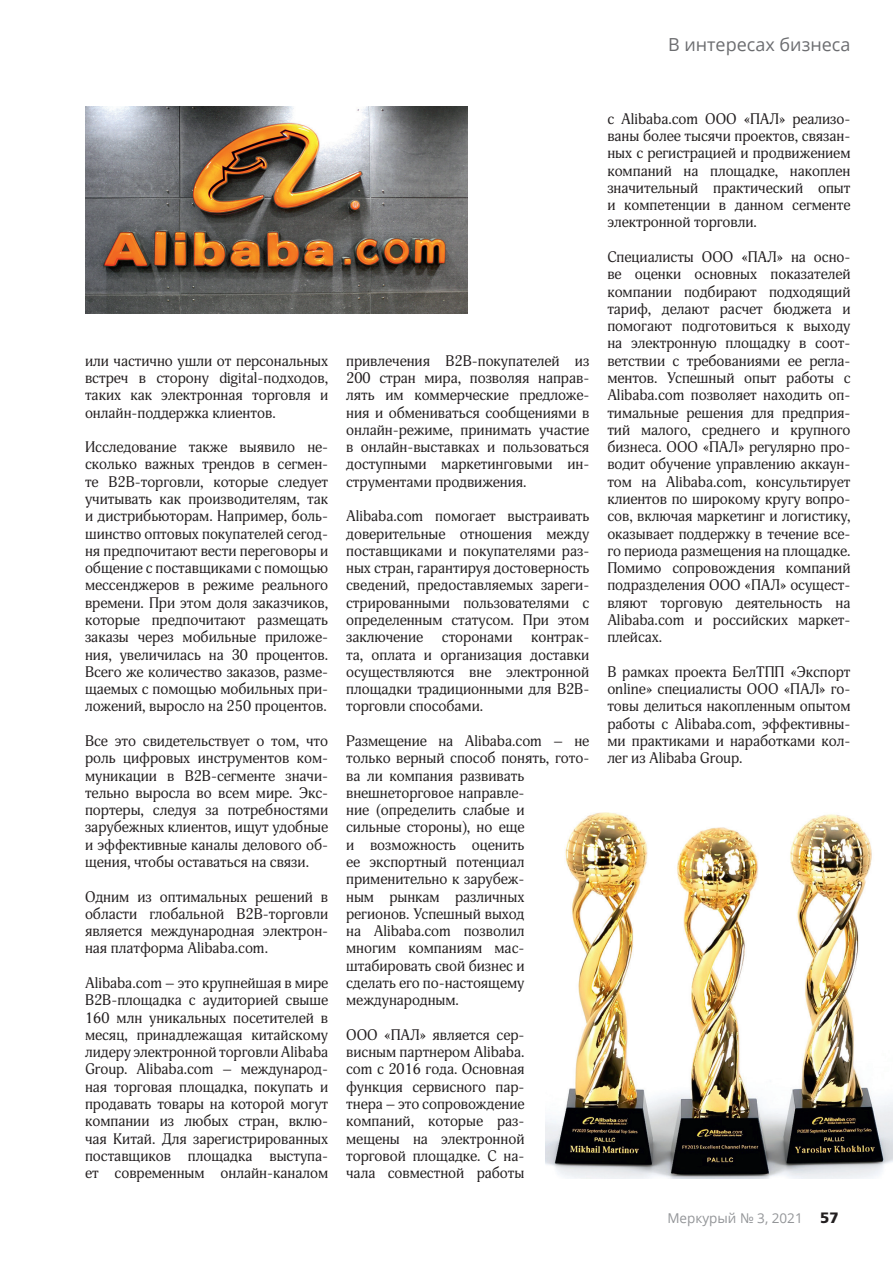
<style>
.page{position:relative;width:893px;height:1263px;background:#fff}
.page>*{position:absolute;margin:0;border:0;box-sizing:border-box;transform-origin:0 0}
.t1{font:18px "Open Sans";color:#6c6d70}
.ОСНОВНОЙ_ТЕКСТ{font:15px/17.2px "Adonis C";color:#231f20;text-align:justify}
.t2{font:13.5px "Open Sans";color:#939598}
.s1{font-family:"Free Set Bold C";font-size:15px;color:#231f20}
</style>
<div class="page">
<img style="left:546px;top:812px;width:347px;height:367px">
<img style="left:85px;top:106px;width:383px;height:208px">
<p class="t1" style="left:668px;top:33px;width:184px">В интересах бизнеса</p>
<p class="ОСНОВНОЙ_ТЕКСТ" style="left:85px;top:352px;width:245px">или частично ушли от персональных встреч в сторону digital-подходов, таких как электронная торговля и онлайн-поддержка клиентов.</p>
<p class="ОСНОВНОЙ_ТЕКСТ" style="left:85px;top:438px;width:245px">Исследование также выявило не&shy;сколько важных трендов в сегмен&shy;те В2В-торговли, которые следует учитывать как производителям, так и дистрибьюторам. Например, боль&shy;шинство оптовых покупателей сегод&shy;ня предпочитают вести переговоры и общение с поставщиками с помощью мессенджеров в режиме реального времени. При этом доля заказчиков, которые предпочитают размещать заказы через мобильные приложе&shy;ния, увеличилась на 30 процентов.<br>Всего же количество заказов, разме&shy;щаемых с помощью мобильных при&shy;ложений, выросло на 250 процентов.</p>
<p class="ОСНОВНОЙ_ТЕКСТ" style="left:85px;top:732px;width:245px">Все это свидетельствует о том, что роль цифровых инструментов ком&shy;муникации в В2В-сегменте значи&shy;тельно выросла во всем мире. Экс&shy;портеры, следуя за потребностями зарубежных клиентов, ищут удобные и эффективные каналы делового об&shy;щения, чтобы оставаться на связи.</p>
<p class="ОСНОВНОЙ_ТЕКСТ" style="left:85px;top:888px;width:245px">Одним из оптимальных решений в области глобальной В2В-торговли является международная электрон&shy;ная платформа Alibaba.com.</p>
<p class="ОСНОВНОЙ_ТЕКСТ" style="left:85px;top:974px;width:245px">Alibaba.com – это крупнейшая в мире В2В-площадка с аудиторией свыше 160 млн уникальных посетителей в месяц, принадлежащая китайскому лидеру электронной торговли Alibaba Group. Alibaba.com – международ&shy;ная торговая площадка, покупать и продавать товары на которой могут компании из любых стран, вклю&shy;чая Китай. Для зарегистрированных поставщиков площадка выступа&shy;ет современным онлайн-каналом</p>
<p class="ОСНОВНОЙ_ТЕКСТ" style="left:346px;top:352px;width:245px">привлечения B2В-покупателей из 200 стран мира, позволяя направ&shy;лять им коммерческие предложе&shy;ния и обмениваться сообщениями в онлайн-режиме, принимать участие в онлайн-выставках и пользоваться доступными маркетинговыми ин&shy;струментами продвижения.</p>
<p class="ОСНОВНОЙ_ТЕКСТ" style="left:346px;top:508px;width:245px">Alibaba.com помогает выстраивать доверительные отношения между поставщиками и покупателями раз&shy;ных стран, гарантируя достоверность сведений, предоставляемых зареги&shy;стрированными пользователями с определенным статусом. При этом заключение сторонами контрак&shy;та, оплата и организация доставки осуществляются вне электронной площадки традиционными для В2В&shy;торговли способами.</p>
<p class="ОСНОВНОЙ_ТЕКСТ" style="left:346px;top:732px;width:245px;text-align:left">Размещение на Alibaba.com – не только верный способ понять, гото&shy;ва ли компания развивать внешнеторговое направле-<br>ние (определить слабые и<br>сильные стороны), но еще<br>и возможность оценить<br>ее экспортный потенциал применительно к зарубеж-<br>ным рынкам различных регионов. Успешный выход<br>на Alibaba.com позволил<br>многим компаниям мас&shy;штабировать свой бизнес и<br>сделать его по-настоящему международным.</p>
<p class="ОСНОВНОЙ_ТЕКСТ" style="left:346px;top:1026px;width:180px">ООО «ПАЛ» является сер&shy;висным партнером Alibaba. com с 2016 года. Основная функция сервисного пар&shy;тнера – это сопровождение компаний, которые раз&shy;мещены на электронной торговой площадке. С на&shy;чала совместной работы</p>
<p class="ОСНОВНОЙ_ТЕКСТ" style="left:607px;top:110px;width:245px">с Alibaba.com ООО «ПАЛ» реализо&shy;ваны более тысячи проектов, связан&shy;ных с регистрацией и продвижением компаний на площадке, накоплен значительный практический опыт и компетенции в данном сегменте электронной торговли.</p>
<p class="ОСНОВНОЙ_ТЕКСТ" style="left:607px;top:248px;width:245px;text-align:left">Специалисты ООО «ПАЛ» на осно&shy;ве оценки основных показателей компании подбирают подходящий тариф, делают расчет бюджета и помогают подготовиться к выходу на электронную площадку в соот&shy;ветствии с требованиями ее регла&shy;ментов. Успешный опыт работы с<br>Alibaba.com позволяет находить оп&shy;тимальные решения для предприя&shy;тий малого, среднего и крупного бизнеса. ООО «ПАЛ» регулярно про&shy;водит обучение управлению аккаун&shy;том на Alibaba.com, консультирует клиентов по широкому кругу вопро&shy;сов, включая маркетинг и логистику, оказывает поддержку в течение все&shy;го периода размещения на площадке.<br>Помимо сопровождения компаний подразделения ООО «ПАЛ» осущест&shy;вляют торговую деятельность на<br>Alibaba.com и российских маркет&shy;плейсах.</p>
<p class="ОСНОВНОЙ_ТЕКСТ" style="left:607px;top:663px;width:245px">В рамках проекта БелТПП «Экспорт online» специалисты ООО «ПАЛ» го&shy;товы делиться накопленным опытом работы с Alibaba.com, эффективны&shy;ми практиками и наработками кол&shy;лег из Alibaba Group.</p>
<p class="t2" style="left:667px;top:1209px;width:173px">Меркурый № 3, 2021 <span class="s1">57</span></p>
</div>
